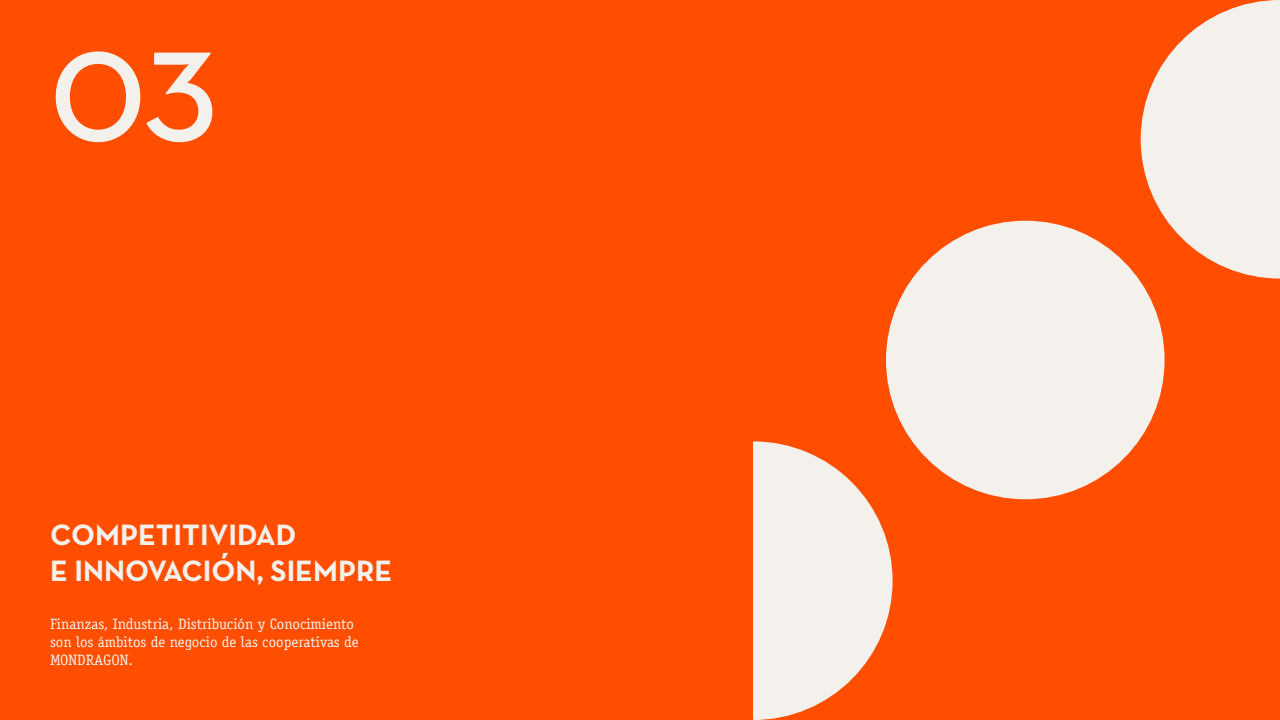
<style>
.page{position:relative;width:1280px;height:720px;background:#ff4e00}
.page>*{position:absolute;margin:0;border:0;box-sizing:border-box;transform-origin:0 0}
.t1{font:130px "Neutra Text Demi Alt";color:#f4f1ed}
.t2{font:700 30px "Neutra Text";color:#f4f1ed}
.t3{font:15px/18px "Officina Serif LT";color:#f4f1ed}
</style>
<div class="page">
<svg style="left:1141px;top:0;width:139px;height:279px;fill:#f4f1ed"></svg>
<div style="left:886px;top:221px;width:279px;height:278px;background:#f4f1ed;border-radius:50%"></div>
<div style="left:614px;top:441px;width:279px;height:279px;background:#f4f1ed;border-radius:50%"></div>
<div style="left:0;top:0;width:752px;height:720px;background:#ff4e00"></div>
<p class="t1" style="left:50px;top:17px;width:169px">03</p>
<p class="t2" style="left:50px;top:516px;width:248px">COMPETITIVIDAD</p>
<p class="t2" style="left:50px;top:552px;width:344px">E INNOVACIÓN, SIEMPRE</p>
<p class="t3" style="left:50px;top:615px;width:310px">Finanzas, Industria, Distribución y Conocimiento son los ámbitos de negocio de las cooperativas de<br>MONDRAGON.</p>
</div>
